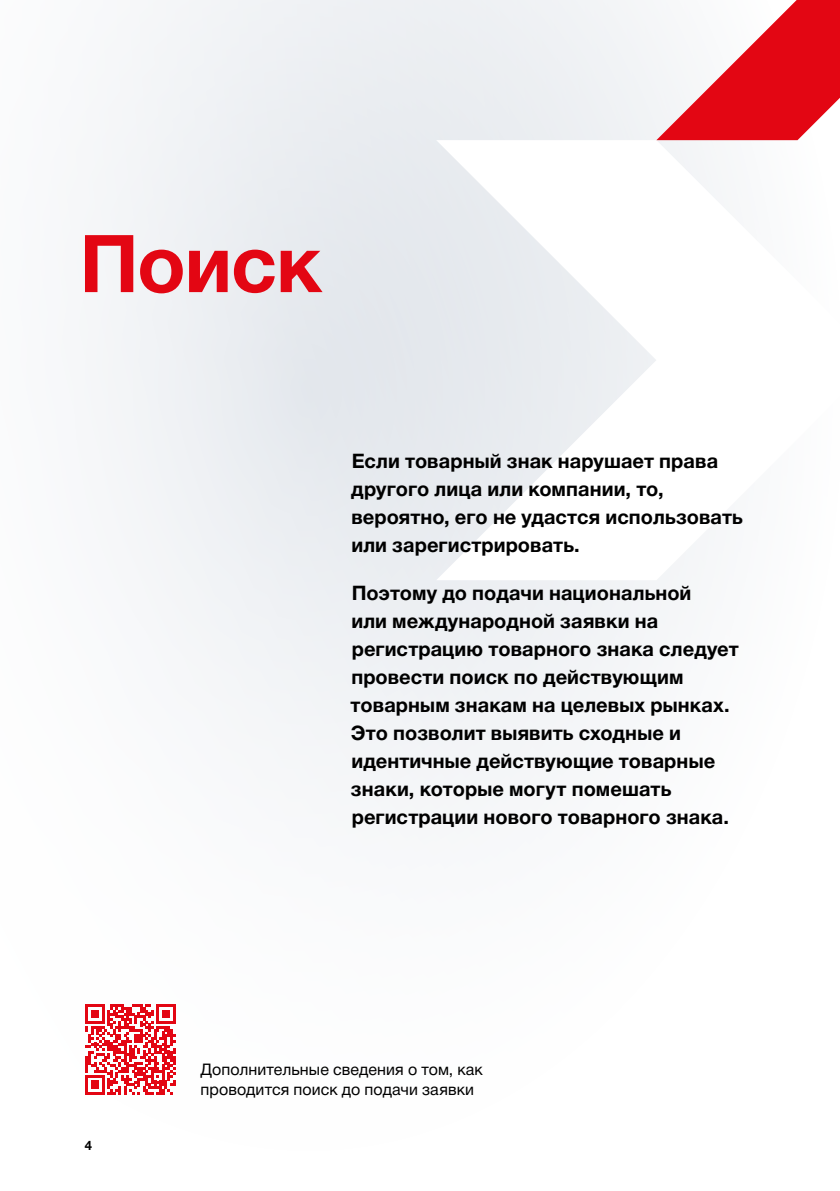
<style>
.page{position:relative;width:840px;height:1191px;background:#fff}
.page>*{position:absolute;margin:0;border:0;box-sizing:border-box;transform-origin:0 0}
.TITRE_niv__1{font:700 80px "Helvetica Neue LTCYR";letter-spacing:-.015em;color:#e30613}
.Intro_non-officiel_0{font:700 20px/28px "Helvetica Neue LTCYR";letter-spacing:.005em;color:#000}
.Tip_or_note{font:16px/19.2px "Helvetica Neue LTCYR";letter-spacing:.005em;color:#000}
.pagination{font:700 13px "Helvetica Neue LT Std";color:#000}
</style>
<div class="page">
<div style="left:0;top:0;width:839px;height:1191px;background:linear-gradient(to bottom,#eaedf1,#fff)"></div>
<svg style="left:436px;top:140px;width:403px;height:440px"></svg>
<svg style="left:656px;top:0;width:183px;height:140px"></svg>
<svg style="left:85px;top:1004px;width:90px;height:90px"></svg>
<p class="TITRE_niv__1" style="left:79px;top:220px;width:244px">Поиск</p>
<p class="Intro_non-officiel_0" style="left:351px;top:447px;width:393px">Если товарный знак нарушает права другого лица или компании, то, вероятно, его не удастся использовать или зарегистрировать.</p>
<p class="Intro_non-officiel_0" style="left:350px;top:579px;width:389px">Поэтому до подачи национальной<br>или международной заявки на регистрацию товарного знака следует провести поиск по действующим товарным знакам на целевых рынках.<br>Это позволит выявить сходные и идентичные действующие товарные знаки, которые могут помешать регистрации нового товарного знака.</p>
<p class="pagination" style="left:85px;top:1137px;width:9px">4</p>
<p class="Tip_or_note" style="left:200px;top:1060px;width:284px">Дополнительные сведения о том, как проводится поиск до подачи заявки</p>
</div>
